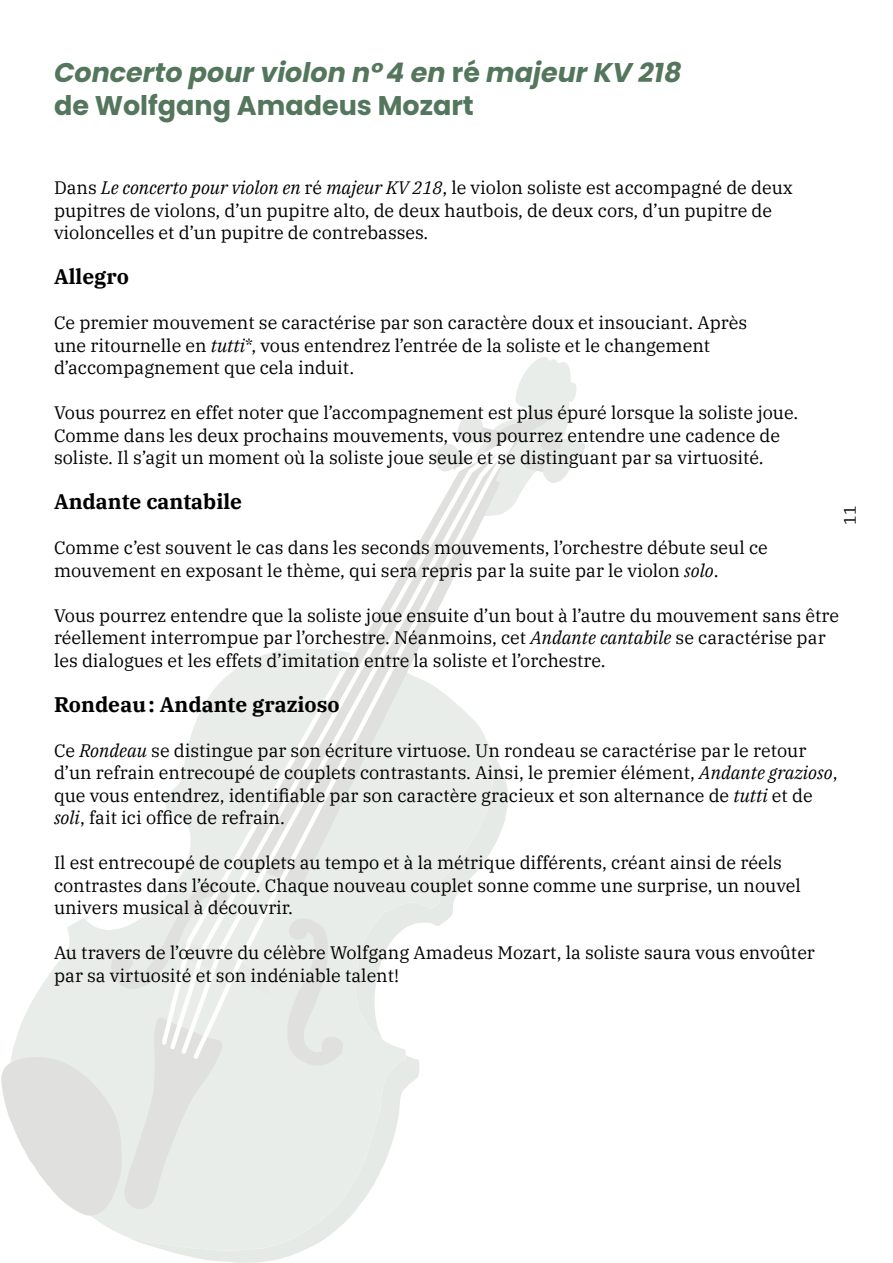
<style>
.page{position:relative;width:893px;height:1263px;background:#fff}
.page>*{position:absolute;margin:0;border:0;box-sizing:border-box;transform-origin:0 0}
.t1{font:italic 700 27px/32.4px "Poppins";color:#53765d}
.t2{font:700 21px "IBM Plex Serif";color:#000}
.t3{font:18px/22.5px "IBM Plex Serif";color:#000}
.t4{font:16.5px "IBM Plex Serif";color:#000}
.s1{font-style:normal}
.s2{font-style:italic}
</style>
<div class="page">
<svg style="left:169px;top:1251px;width:132px;height:12px;fill:#e6eae7"></svg>
<svg style="left:25px;top:918px;width:394px;height:333px;fill:#e8edea"></svg>
<svg style="left:1px;top:1016px;width:224px;height:200px;background:#e6e9e7"></svg>
<svg style="left:111px;top:904px;width:48px;height:90px"></svg>
<svg style="left:287px;top:1062px;width:56px;height:4px"></svg>
<svg style="left:515px;top:357px;width:70px;height:116px"></svg>
<svg style="left:159px;top:405px;width:408px;height:648px"></svg>
<h1 class="t1" style="left:54px;top:57px;width:629px">Concerto pour violon n°4 en <span class="s1">ré</span> majeur KV 218 <span class="s1">de Wolfgang Amadeus Mozart</span></h1>
<p class="t3" style="left:54px;top:175px;width:740px">Dans <span class="s2">Le concerto pour violon en</span> ré <span class="s2">majeur KV 218</span>, le violon soliste est accompagné de deux pupitres de violons, d’un pupitre alto, de deux hautbois, de deux cors, d’un pupitre de violoncelles et d’un pupitre de contrebasses.</p>
<p class="t2" style="left:54px;top:260px;width:77px">Allegro</p>
<p class="t3" style="left:54px;top:310px;width:695px">Ce premier mouvement se caractérise par son caractère doux et insouciant. Après une ritournelle en <span class="s2">tutti</span>*, vous entendrez l’entrée de la soliste et le changement d’accompagnement que cela induit.</p>
<p class="t3" style="left:54px;top:400px;width:746px">Vous pourrez en effet noter que l’accompagnement est plus épuré lorsque la soliste joue.<br>Comme dans les deux prochains mouvements, vous pourrez entendre une cadence de soliste. Il s’agit un moment où la soliste joue seule et se distinguant par sa virtuosité.</p>
<p class="t2" style="left:54px;top:485px;width:190px">Andante cantabile</p>
<p class="t3" style="left:54px;top:535px;width:715px">Comme c’est souvent le cas dans les seconds mouvements, l’orchestre débute seul ce mouvement en exposant le thème, qui sera repris par la suite par le violon <span class="s2">solo</span>.</p>
<p class="t3" style="left:54px;top:602px;width:787px">Vous pourrez entendre que la soliste joue ensuite d’un bout à l’autre du mouvement sans être réellement interrompue par l’orchestre. Néanmoins, cet <span class="s2">Andante cantabile</span> se caractérise par les dialogues et les effets d’imitation entre la soliste et l’orchestre.</p>
<p class="t2" style="left:54px;top:687px;width:287px">Rondeau: Andante grazioso</p>
<p class="t3" style="left:54px;top:737px;width:785px">Ce <span class="s2">Rondeau</span> se distingue par son écriture virtuose. Un rondeau se caractérise par le retour d’un refrain entrecoupé de couplets contrastants. Ainsi, le premier élément, <span class="s2">Andante grazioso</span>, que vous entendrez, identifiable par son caractère gracieux et son alternance de <span class="s2">tutti</span> et de <span class="s2">soli</span>, fait ici office de refrain.</p>
<p class="t3" style="left:54px;top:850px;width:748px">Il est entrecoupé de couplets au tempo et à la métrique différents, créant ainsi de réels contrastes dans l’écoute. Chaque nouveau couplet sonne comme une surprise, un nouvel univers musical à découvrir.</p>
<p class="t3" style="left:54px;top:940px;width:762px">Au travers de l’œuvre du célèbre Wolfgang Amadeus Mozart, la soliste saura vous envoûter par sa virtuosité et son indéniable talent!</p>
<p class="t4" style="left:837px;top:525px;width:21px;rotate:-90deg">11</p>
</div>
